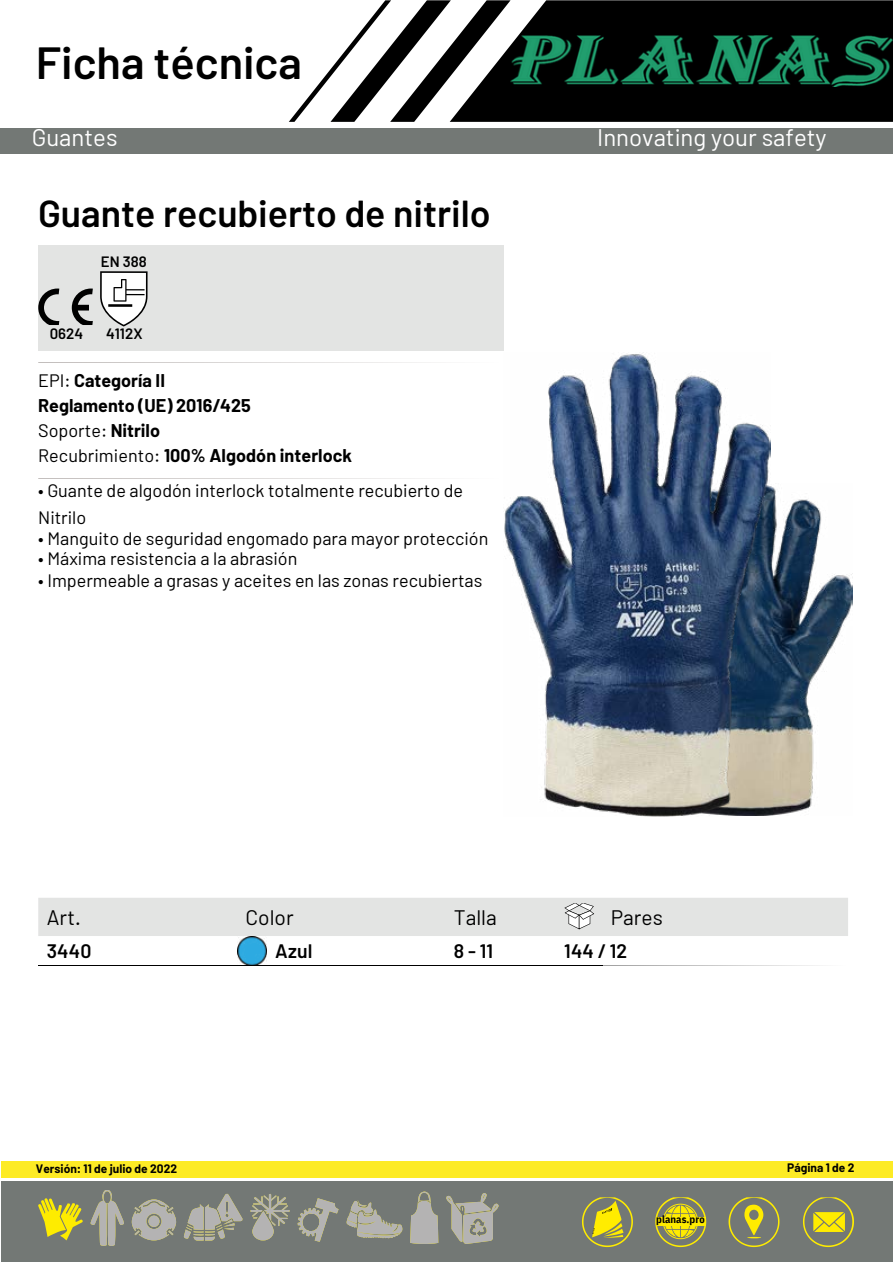
<style>
.page{position:relative;width:893px;height:1264px;background:#fff}
.page>*{position:absolute;margin:0;border:0;box-sizing:border-box;transform-origin:0 0}
.t1{font:600 45px "Barlow";color:#000}
.t2{font:600 37.5px "Barlow";color:#000}
.t3{font:24px "Barlow";color:#fff}
.t4{font:21px "Barlow";color:#000}
.t5{font:600 19.5px "Barlow";letter-spacing:.01em;color:#000}
.t6{font:18px "Barlow";color:#000}
.t7{font:700 18px "Barlow";color:#000}
.t8{font:600 15px "Barlow";color:#000}
.t9{font:700 12px "Barlow";color:#000}
.t10{font:700 10.5px "IBM Plex Sans Cond";letter-spacing:.005em;color:#000}
.s1{font-weight:400}
.s2{font-weight:700}
</style>
<div class="page">
<hr style="left:38px;top:478px;width:464px;height:1px;background:#5d514d">
<div style="left:38px;top:246px;width:465px;height:104px;background:#e3e4e3"></div>
<hr style="left:38px;top:362px;width:465px;height:1px;background:#5d514d">
<svg style="left:72px;top:288px;width:21px;height:37px"></svg>
<svg style="left:38px;top:288px;width:21px;height:37px"></svg>
<svg style="left:100px;top:271px;width:47px;height:55px"></svg>
<hr style="left:108px;top:304px;width:24px;height:3px;background:#000">
<div style="left:38px;top:898px;width:810px;height:38px;background:#e3e4e3"></div>
<hr style="left:38px;top:965px;width:199px;height:1px;background:#000">
<hr style="left:237px;top:965px;width:30px;height:1px;background:#000">
<hr style="left:267px;top:965px;width:178px;height:1px;background:#000">
<hr style="left:445px;top:965px;width:110px;height:1px;background:#000">
<hr style="left:555px;top:965px;width:47px;height:1px;background:#000">
<hr style="left:602px;top:965px;width:246px;height:1px;background:#000">
<div style="left:1px;top:1181px;width:891px;height:81px;background:#737875"></div>
<div style="left:1px;top:1160px;width:891px;height:17px;background:#fdeb25"></div>
<svg style="left:803px;top:1197px;width:50px;height:49px"></svg>
<svg style="left:728px;top:1197px;width:51px;height:49px"></svg>
<svg style="left:655px;top:1197px;width:51px;height:49px"></svg>
<div style="left:656px;top:1217px;width:49px;height:8px;background:#ffec00"></div>
<svg style="left:582px;top:1197px;width:51px;height:49px"></svg>
<svg style="left:38px;top:1198px;width:45px;height:42px"></svg>
<svg style="left:446px;top:1193px;width:52px;height:51px"></svg>
<svg style="left:410px;top:1191px;width:28px;height:52px"></svg>
<svg style="left:346px;top:1200px;width:56px;height:38px"></svg>
<svg style="left:250px;top:1194px;width:40px;height:46px"></svg>
<svg style="left:297px;top:1198px;width:41px;height:43px"></svg>
<svg style="left:184px;top:1193px;width:58px;height:47px"></svg>
<svg style="left:132px;top:1199px;width:44px;height:41px"></svg>
<svg style="left:90px;top:1190px;width:34px;height:56px"></svg>
<div style="left:0;top:128px;width:892px;height:26px;background:#737875"></div>
<svg style="left:289px;top:0;width:603px;height:122px;fill:#000"></svg>
<div style="left:571px;top:32px;width:285px;height:64px;background:#000"></div>
<img style="left:237px;top:936px;width:29px;height:29px">
<img style="left:770px;top:486px;width:82px;height:329px">
<img style="left:504px;top:354px;width:266px;height:462px">
<img style="left:511px;top:36px;width:381px;height:50px">
<p class="t1" style="left:36px;top:34px;width:267px">Ficha técnica</p>
<p class="t3" style="left:32px;top:122px;width:87px">Guantes</p>
<p class="t3" style="left:597px;top:122px;width:231px">Innovating your safety</p>
<p class="t2" style="left:38px;top:189px;width:454px">Guante recubierto de nitrilo</p>
<p class="t8" style="left:101px;top:252px;width:47px">EN 388</p>
<p class="t8" style="left:50px;top:324px;width:35px">0624</p>
<p class="t8" style="left:106px;top:324px;width:38px">4112X</p>
<p class="t7" style="left:38px;top:369px;width:128px"><span class="s1">EPI:</span> Categoría II</p>
<p class="t7" style="left:38px;top:394px;width:214px">Reglamento (UE) 2016/425</p>
<p class="t6" style="left:38px;top:419px;width:123px">Soporte: <span class="s2">Nitrilo</span></p>
<p class="t7" style="left:38px;top:443px;width:315px"><span class="s1">Recubrimiento:</span> 100% Algodón interlock</p>
<p class="t6" style="left:38px;top:478px;width:426px">• Guante de algodón interlock totalmente recubierto de</p>
<p class="t6" style="left:38px;top:505px;width:50px">Nitrilo</p>
<p class="t6" style="left:38px;top:527px;width:451px">• Manguito de seguridad engomado para mayor protección</p>
<p class="t6" style="left:38px;top:547px;width:261px">• Máxima resistencia a la abrasión</p>
<p class="t6" style="left:38px;top:568px;width:445px">• Impermeable a grasas y aceites en las zonas recubiertas</p>
<p class="t4" style="left:47px;top:903px;width:36px">Art.</p>
<p class="t4" style="left:245px;top:903px;width:50px">Color</p>
<p class="t4" style="left:454px;top:903px;width:45px">Talla</p>
<p class="t4" style="left:610px;top:903px;width:54px">Pares</p>
<p class="t5" style="left:47px;top:938px;width:46px">3440</p>
<p class="t5" style="left:275px;top:938px;width:39px">Azul</p>
<p class="t5" style="left:454px;top:938px;width:41px">8-11</p>
<p class="t5" style="left:564px;top:938px;width:64px">144 / 12</p>
<p class="t9" style="left:36px;top:1161px;width:143px">Versión: 11 de julio de 2022</p>
<p class="t9" style="left:787px;top:1160px;width:69px">Página 1 de 2</p>
<p class="t10" style="left:656px;top:1211px;width:50px">planas.pro</p>
</div>
